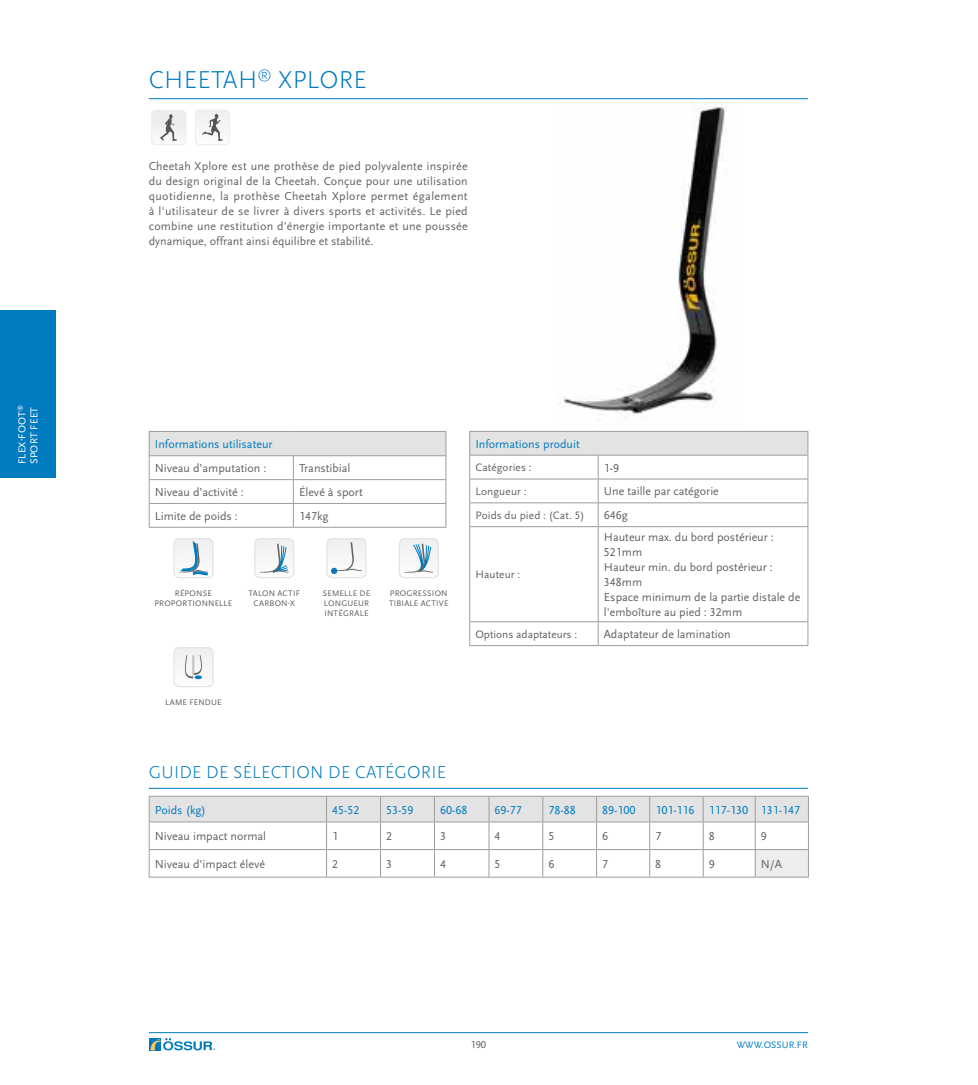
<style>
.page{position:relative;width:978px;height:1085px;background:#fff}
.page>*{position:absolute;margin:0;border:0;box-sizing:border-box;transform-origin:0 0}
.t1{font:300 25.5px "Scala Sans OT";letter-spacing:.01em;color:#007bc0}
.t2{font:300 18px "Scala Sans OT";letter-spacing:.01em;color:#007bc0}
.t3{font:12px/15px "Scala Sans OT";color:#646363;text-align:justify}
.t4{font:12px "Scala Sans OT";color:#007bc0}
.t5{font:11.25px "Scala Sans OT";letter-spacing:.01em;color:#646363}
.t6{font:10.5px/12px "Scala Sans OT";letter-spacing:.01em;color:#fff}
.t7{font:10.5px "Scala Sans OT";color:#646363}
.t8{font:9.75px "Scala Sans OT";letter-spacing:.01em;color:#007bc0}
.t9{font:8.4px/10.1px "Scala Sans OT";letter-spacing:.025em;color:#5f5f61;text-align:center}
</style>
<div class="page">
<hr style="left:149px;top:1032px;width:659px;height:1px;background:#007bc0">
<div style="left:149px;top:1037px;width:12px;height:13px;background:#007bc0"></div>
<svg style="left:150px;top:1037px;width:65px;height:13px"></svg>
<div style="left:0;top:311px;width:56px;height:167px;background:#007bc0"></div>
<hr style="left:149px;top:98px;width:659px;height:1px;background:#007bc0">
<hr style="left:149px;top:788px;width:659px;height:1px;background:#007bc0">
<svg style="left:151px;top:110px;width:35px;height:35px"></svg>
<svg style="left:195px;top:110px;width:35px;height:35px"></svg>
<div style="left:149px;top:431px;width:297px;height:24px;background:#e3e3e3"></div>
<hr style="left:293px;top:479px;width:153px;height:1px;background:#9d9d9c">
<hr style="left:293px;top:503px;width:153px;height:1px;background:#9d9d9c">
<hr style="left:149px;top:455px;width:144px;height:1px;background:#9d9d9c">
<svg style="left:293px;top:456px;width:1px;height:71px"></svg>
<hr style="left:149px;top:479px;width:144px;height:1px;background:#9d9d9c">
<hr style="left:149px;top:503px;width:144px;height:1px;background:#9d9d9c">
<hr style="left:149px;top:431px;width:144px;height:1px;background:#9d9d9c">
<svg style="left:149px;top:432px;width:1px;height:95px"></svg>
<hr style="left:293px;top:431px;width:153px;height:1px;background:#9d9d9c">
<hr style="left:149px;top:527px;width:144px;height:1px;background:#9d9d9c">
<hr style="left:293px;top:455px;width:153px;height:1px;background:#9d9d9c">
<svg style="left:446px;top:432px;width:1px;height:95px"></svg>
<hr style="left:293px;top:527px;width:153px;height:1px;background:#9d9d9c">
<svg style="left:173px;top:538px;width:41px;height:40px"></svg>
<svg style="left:254px;top:538px;width:40px;height:40px"></svg>
<svg style="left:326px;top:538px;width:41px;height:40px"></svg>
<svg style="left:399px;top:538px;width:40px;height:40px"></svg>
<svg style="left:173px;top:647px;width:41px;height:40px"></svg>
<hr style="left:149px;top:876px;width:178px;height:1px;background:#9d9d9c">
<hr style="left:327px;top:876px;width:54px;height:1px;background:#9d9d9c">
<hr style="left:381px;top:876px;width:53px;height:1px;background:#9d9d9c">
<hr style="left:434px;top:876px;width:55px;height:1px;background:#9d9d9c">
<hr style="left:489px;top:876px;width:54px;height:1px;background:#9d9d9c">
<hr style="left:543px;top:876px;width:54px;height:1px;background:#9d9d9c">
<hr style="left:597px;top:876px;width:53px;height:1px;background:#9d9d9c">
<hr style="left:650px;top:876px;width:53px;height:1px;background:#9d9d9c">
<hr style="left:703px;top:876px;width:52px;height:1px;background:#9d9d9c">
<hr style="left:755px;top:876px;width:54px;height:1px;background:#9d9d9c">
<hr style="left:149px;top:795px;width:178px;height:1px;background:#9d9d9c">
<hr style="left:327px;top:795px;width:54px;height:1px;background:#9d9d9c">
<hr style="left:381px;top:795px;width:53px;height:1px;background:#9d9d9c">
<hr style="left:434px;top:795px;width:55px;height:1px;background:#9d9d9c">
<hr style="left:489px;top:795px;width:54px;height:1px;background:#9d9d9c">
<hr style="left:543px;top:795px;width:54px;height:1px;background:#9d9d9c">
<hr style="left:597px;top:795px;width:53px;height:1px;background:#9d9d9c">
<hr style="left:650px;top:795px;width:53px;height:1px;background:#9d9d9c">
<hr style="left:703px;top:795px;width:52px;height:1px;background:#9d9d9c">
<hr style="left:755px;top:795px;width:54px;height:1px;background:#9d9d9c">
<svg style="left:149px;top:796px;width:660px;height:80px"></svg>
<div style="left:470px;top:431px;width:338px;height:24px;background:#e3e3e3"></div>
<hr style="left:598px;top:478px;width:210px;height:1px;background:#9d9d9c">
<hr style="left:598px;top:502px;width:210px;height:1px;background:#9d9d9c">
<hr style="left:598px;top:526px;width:210px;height:1px;background:#9d9d9c">
<hr style="left:598px;top:621px;width:210px;height:1px;background:#9d9d9c">
<hr style="left:469px;top:431px;width:129px;height:1px;background:#9d9d9c">
<hr style="left:598px;top:431px;width:210px;height:1px;background:#9d9d9c">
<svg style="left:469px;top:431px;width:1px;height:95px"></svg>
<hr style="left:469px;top:527px;width:1px;height:94px;background:#9d9d9c">
<svg style="left:469px;top:622px;width:1px;height:23px"></svg>
<hr style="left:469px;top:455px;width:129px;height:1px;background:#9d9d9c">
<hr style="left:598px;top:455px;width:210px;height:1px;background:#9d9d9c">
<svg style="left:808px;top:431px;width:1px;height:95px"></svg>
<hr style="left:808px;top:527px;width:1px;height:94px;background:#9d9d9c">
<svg style="left:808px;top:622px;width:1px;height:23px"></svg>
<hr style="left:598px;top:645px;width:210px;height:1px;background:#9d9d9c">
<svg style="left:598px;top:455px;width:1px;height:71px"></svg>
<hr style="left:598px;top:527px;width:1px;height:94px;background:#9d9d9c">
<svg style="left:598px;top:622px;width:1px;height:23px"></svg>
<hr style="left:469px;top:478px;width:129px;height:1px;background:#9d9d9c">
<hr style="left:469px;top:502px;width:129px;height:1px;background:#9d9d9c">
<hr style="left:469px;top:526px;width:129px;height:1px;background:#9d9d9c">
<hr style="left:469px;top:621px;width:129px;height:1px;background:#9d9d9c">
<hr style="left:469px;top:645px;width:129px;height:1px;background:#9d9d9c">
<img style="left:557px;top:102px;width:170px;height:316px">
<p class="t6" style="left:16px;top:464px;width:61px;rotate:-90deg">FLEX-FOOT<sup>®<br></sup>SPORT FEET</p>
<h1 class="t1" style="left:149px;top:66px;width:219px">CHEETAH<sup>®</sup> XPLORE</h1>
<p class="t3" style="left:149px;top:159px;width:320px">Cheetah Xplore est une prothèse de pied polyvalente inspirée du design original de la Cheetah. Conçue pour une utilisation quotidienne, la prothèse Cheetah Xplore permet également à l'utilisateur de se livrer à divers sports et activités. Le pied combine une restitution d'énergie importante et une poussée dynamique, offrant ainsi équilibre et stabilité.</p>
<p class="t4" style="left:155px;top:437px;width:119px">Informations utilisateur</p>
<p class="t3" style="left:155px;top:461px;width:113px">Niveau d’amputation :</p>
<p class="t3" style="left:299px;top:461px;width:53px">Transtibial</p>
<p class="t3" style="left:155px;top:484px;width:91px">Niveau d’activité :</p>
<p class="t3" style="left:299px;top:484px;width:65px">Élevé à sport</p>
<p class="t3" style="left:155px;top:508px;width:85px">Limite de poids :</p>
<p class="t3" style="left:299px;top:508px;width:31px">147kg</p>
<p class="t9" style="left:154px;top:588px;width:79px">RÉPONSE<br>PROPORTIONNELLE</p>
<p class="t9" style="left:248px;top:588px;width:53px">TALON ACTIF<br>CARBON-X</p>
<p class="t9" style="left:323px;top:588px;width:49px;text-align:left">SEMELLE DE<br>LONGUEUR<br>INTÉGRALE</p>
<p class="t9" style="left:389px;top:588px;width:61px;text-align:left">PROGRESSION<br>TIBIALE ACTIVE</p>
<p class="t9" style="left:165px;top:697px;width:58px">LAME FENDUE</p>
<p class="t4" style="left:475px;top:437px;width:106px">Informations produit</p>
<p class="t5" style="left:475px;top:461px;width:58px">Catégories :</p>
<p class="t3" style="left:604px;top:460px;width:17px">1-9</p>
<p class="t5" style="left:475px;top:485px;width:53px">Longueur :</p>
<p class="t3" style="left:604px;top:484px;width:117px">Une taille par catégorie</p>
<p class="t5" style="left:475px;top:509px;width:111px">Poids du pied : (Cat. 5)</p>
<p class="t3" style="left:604px;top:508px;width:26px">646g</p>
<p class="t5" style="left:475px;top:568px;width:46px">Hauteur :</p>
<p class="t3" style="left:604px;top:530px;width:198px;text-align:left">Hauteur max. du bord postérieur :<br>521mm<br>Hauteur min. du bord postérieur :<br>348mm<br>Espace minimum de la partie distale de l'emboîture au pied : 32mm</p>
<p class="t5" style="left:475px;top:628px;width:103px">Options adaptateurs :</p>
<p class="t3" style="left:604px;top:626px;width:128px">Adaptateur de lamination</p>
<h2 class="t2" style="left:149px;top:761px;width:299px">GUIDE DE SÉLECTION DE CATÉGORIE</h2>
<p class="t4" style="left:155px;top:803px;width:53px">Poids (kg)</p>
<p class="t4" style="left:332px;top:803px;width:29px">45-52</p>
<p class="t4" style="left:386px;top:803px;width:29px">53-59</p>
<p class="t4" style="left:440px;top:803px;width:29px">60-68</p>
<p class="t4" style="left:495px;top:803px;width:29px">69-77</p>
<p class="t4" style="left:548px;top:803px;width:29px">78-88</p>
<p class="t4" style="left:602px;top:803px;width:35px">89-100</p>
<p class="t4" style="left:655px;top:803px;width:146px">101-116 117-130 131-147</p>
<p class="t3" style="left:155px;top:828px;width:113px">Niveau impact normal</p>
<p class="t3" style="left:332px;top:828px;width:7px">1</p>
<p class="t3" style="left:386px;top:828px;width:7px">2</p>
<p class="t3" style="left:440px;top:828px;width:7px">3</p>
<p class="t3" style="left:495px;top:828px;width:7px">4</p>
<p class="t3" style="left:548px;top:828px;width:7px">5</p>
<p class="t3" style="left:602px;top:828px;width:7px">6</p>
<p class="t3" style="left:655px;top:828px;width:7px">7</p>
<p class="t3" style="left:709px;top:828px;width:7px">8</p>
<p class="t3" style="left:761px;top:828px;width:7px">9</p>
<p class="t3" style="left:155px;top:856px;width:112px">Niveau d'impact élevé</p>
<p class="t3" style="left:332px;top:856px;width:7px">2</p>
<p class="t3" style="left:386px;top:856px;width:7px">3</p>
<p class="t3" style="left:440px;top:856px;width:7px">4</p>
<p class="t3" style="left:495px;top:856px;width:7px">5</p>
<p class="t3" style="left:548px;top:856px;width:7px">6</p>
<p class="t3" style="left:602px;top:856px;width:7px">7</p>
<p class="t3" style="left:655px;top:856px;width:7px">8</p>
<p class="t3" style="left:709px;top:856px;width:7px">9</p>
<p class="t3" style="left:761px;top:856px;width:23px">N/A</p>
<p class="t7" style="left:470px;top:1038px;width:17px">190</p>
<p class="t8" style="left:737px;top:1039px;width:73px">WWW.OSSUR.FR</p>
</div>
